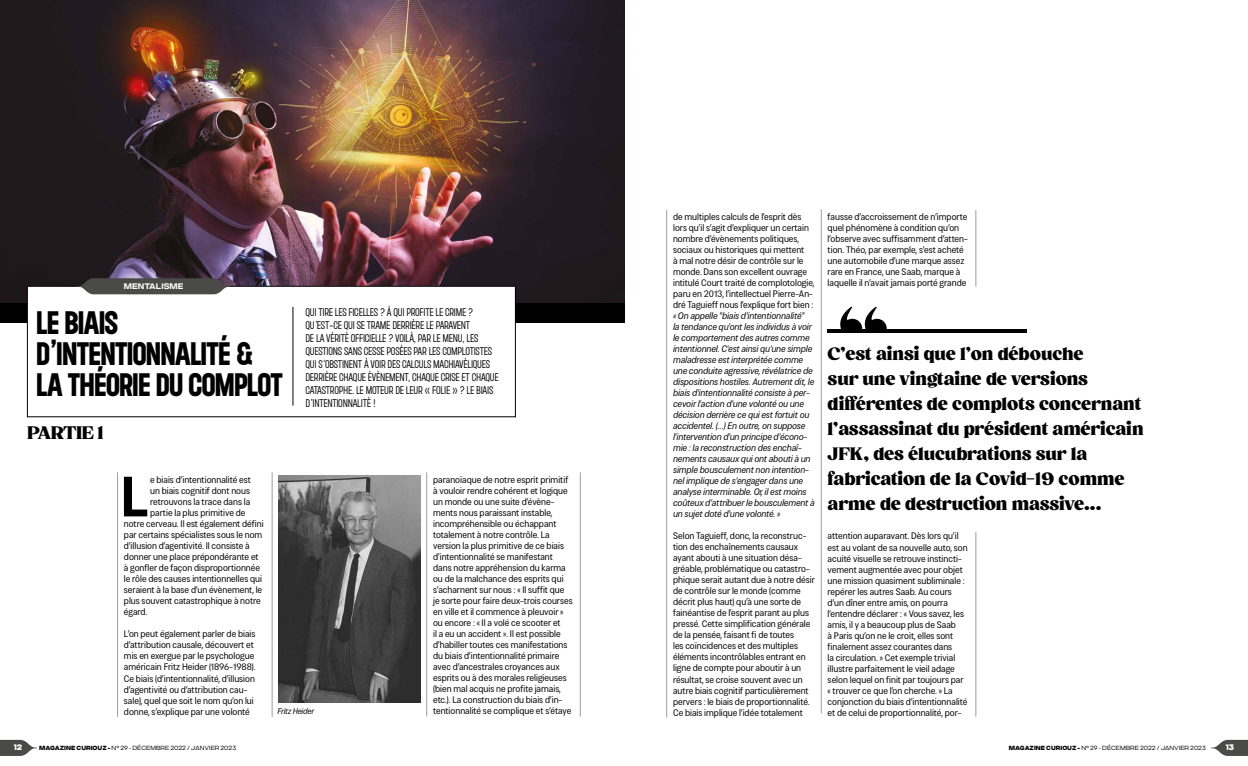
<style>
.page{position:relative;width:1248px;height:766px;background:#fff}
.page>*{position:absolute;margin:0;border:0;box-sizing:border-box;transform-origin:0 0}
.t1{font:700 53.9px "Cosima Core";color:#000}
.t2{font:700 35px/31px "Roundkey";letter-spacing:-.02em;color:#000}
.t3{font:24.2px "Briston";letter-spacing:-.02em;color:#000}
.t4{font:24px/25px "Briston";color:#000}
.t5{font:300 12px/13px "Roundkey";letter-spacing:-.02em;color:#000}
.t6{font:300 9px/11px "Cosima Core";color:#000}
.t7{font:italic 300 9px/11px "Cosima Core";color:#000}
.t8{font:700 8.1px "Criteria CF";color:#fff}
.t9{font:italic 300 8px "Cosima Core";letter-spacing:-.015em;color:#000}
.t10{font:8px "Criteria CF Super";color:#fff}
.t11{font:300 6px "Criteria CF";color:#000}
.s1{font-family:"Criteria CF Super";font-weight:400}
</style>
<div class="page">
<svg style="left:0;top:739px;width:37px;height:16px"></svg>
<hr style="left:272px;top:472px;width:1px;height:244px;background:#9d9d9c">
<hr style="left:117px;top:472px;width:1px;height:244px;background:#9d9d9c">
<hr style="left:426px;top:472px;width:1px;height:244px;background:#9d9d9c">
<hr style="left:580px;top:472px;width:1px;height:244px;background:#9d9d9c">
<svg style="left:1211px;top:739px;width:36px;height:16px"></svg>
<hr style="left:821px;top:209px;width:1px;height:504px;background:#9d9d9c">
<hr style="left:666px;top:210px;width:1px;height:507px;background:#9d9d9c">
<hr style="left:975px;top:210px;width:1px;height:76px;background:#9d9d9c">
<hr style="left:975px;top:532px;width:1px;height:184px;background:#9d9d9c">
<img style="left:0;top:0;width:624px;height:303px">
<div style="left:0;top:303px;width:624px;height:20px;background:#000"></div>
<div style="left:27px;top:286px;width:488px;height:130px;background:#fff"></div>
<div style="left:27px;top:286px;width:488px;height:131px;border:1px solid #000"></div>
<svg style="left:77px;top:278px;width:153px;height:16px;background:#525151"></svg>
<img style="left:278px;top:475px;width:142px;height:227px">
<svg style="left:840px;top:306px;width:46px;height:23px"></svg>
<hr style="left:827px;top:329px;width:199px;height:4px;background:#000">
<hr style="left:293px;top:307px;width:1px;height:98px;background:#000">
<p class="t8" style="left:124px;top:279px;width:61px">MENTALISME</p>
<h2 class="t2" style="left:36px;top:306px;width:248px">LE BIAIS<br>D’INTENTIONNALITÉ &amp;<br>LA THÉORIE DU COMPLOT</h2>
<h3 class="t3" style="left:27px;top:421px;width:78px">PARTIE 1</h3>
<p class="t5" style="left:305px;top:304px;width:195px">QUI TIRE LES FICELLES ? À QUI PROFITE LE CRIME ?<br>QU’EST-CE QUI SE TRAME DERRIÈRE LE PARAVENT<br>DE LA VÉRITÉ OFFICIELLE ? VOILÀ, PAR LE MENU, LES QUESTIONS SANS CESSE POSÉES PAR LES COMPLOTISTES QUI S’OBSTINENT À VOIR DES CALCULS MACHIAVÉLIQUES DERRIÈRE CHAQUE ÉVÈNEMENT, CHAQUE CRISE ET CHAQUE CATASTROPHE. LE MOTEUR DE LEUR « FOLIE » ? LE BIAIS D’INTENTIONNALITÉ !</p>
<h1 class="t1" style="left:120px;top:459px;width:31px">L</h1>
<p class="t6" style="left:150px;top:474px;width:102px">e biais d’intentionnalité est</p>
<p class="t6" style="left:150px;top:485px;width:101px">un biais cognitif dont nous</p>
<p class="t6" style="left:150px;top:496px;width:102px">retrouvons la trace dans la</p>
<p class="t6" style="left:150px;top:507px;width:97px">partie la plus primitive de</p>
<p class="t6" style="left:124px;top:518px;width:141px">notre cerveau. Il est également défini</p>
<p class="t6" style="left:124px;top:529px;width:140px">par certains spécialistes sous le nom</p>
<p class="t6" style="left:124px;top:540px;width:127px">d’illusion d’agentivité. Il consiste à</p>
<p class="t6" style="left:124px;top:551px;width:136px">donner une place prépondérante et</p>
<p class="t6" style="left:124px;top:562px;width:138px">à gonfler de façon disproportionnée</p>
<p class="t6" style="left:124px;top:573px;width:140px">le rôle des causes intentionnelles qui</p>
<p class="t6" style="left:124px;top:584px;width:140px">seraient à la base d’un évènement, le</p>
<p class="t6" style="left:124px;top:595px;width:138px">plus souvent catastrophique à notre</p>
<p class="t6" style="left:124px;top:606px;width:25px">égard.</p>
<p class="t6" style="left:124px;top:628px;width:133px">L’on peut également parler de biais d’attribution causale, découvert et mis en exergue par le psychologue américain Fritz Heider (1896-1988).<br>Ce biais (d’intentionnalité, d’illusion d’agentivité ou d’attribution cau&shy;sale), quel que soit le nom qu’on lui donne, s’explique par une volonté</p>
<p class="t10" style="left:14px;top:740px;width:10px">12</p>
<p class="t11" style="left:39px;top:743px;width:198px"><span class="s1">MAGAZINE CURIOUZ -</span> N° 29 - DÉCEMBRE 2022 / JANVIER 2023</p>
<p class="t9" style="left:277px;top:705px;width:38px">Fritz Heider</p>
<p class="t6" style="left:433px;top:474px;width:141px">paranoïaque de notre esprit primitif à vouloir rendre cohérent et logique un monde ou une suite d’évène&shy;ments nous paraissant instable, incompréhensible ou échappant totalement à notre contrôle. La version la plus primitive de ce biais d’intentionnalité se manifestant dans notre appréhension du karma ou de la malchance des esprits qui s’acharnent sur nous : « Il suffit que je sorte pour faire deux-trois courses en ville et il commence à pleuvoir » ou encore : « Il a volé ce scooter et<br>il a eu un accident ». Il est possible d’habiller toutes ces manifestations du biais d’intentionnalité primaire avec d’ancestrales croyances aux esprits ou à des morales religieuses (bien mal acquis ne profite jamais, etc.). La construction du biais d’in&shy;tentionnalité se complique et s’étaye</p>
<p class="t6" style="left:673px;top:211px;width:143px">de multiples calculs de l’esprit dès lors qu’il s’agit d’expliquer un certain nombre d’évènements politiques, sociaux ou historiques qui mettent<br>à mal notre désir de contrôle sur le monde. Dans son excellent ouvrage intitulé Court traité de complotologie, paru en 2013, l’intellectuel Pierre-An&shy;dré Taguieff nous l’explique fort bien :</p>
<p class="t7" style="left:673px;top:310px;width:143px">« On appelle "biais d'intentionnalité"<br>la tendance qu'ont les individus à voir le comportement des autres comme intentionnel. C'est ainsi qu'une simple maladresse est interprétée comme une conduite agressive, révélatrice de dispositions hostiles. Autrement dit, le biais d'intentionnalité consiste à per&shy;cevoir l'action d'une volonté ou une décision derrière ce qui est fortuit ou accidentel. (…) En outre, on suppose l'intervention d'un principe d'écono&shy;mie : la reconstruction des enchaî&shy;nements causaux qui ont abouti à un simple bousculement non intention&shy;nel implique de s'engager dans une analyse interminable. Or, il est moins coûteux d'attribuer le bousculement à un sujet doté d'une volonté. »</p>
<p class="t6" style="left:673px;top:530px;width:143px">Selon Taguieff, donc, la reconstruc&shy;tion des enchaînements causaux ayant abouti à une situation désa&shy;gréable, problématique ou catastro&shy;phique serait autant due à notre désir de contrôle sur le monde (comme décrit plus haut) qu’à une sorte de fainéantise de l’esprit parant au plus pressé. Cette simplification générale de la pensée, faisant fi de toutes<br>les coïncidences et des multiples éléments incontrôlables entrant en ligne de compte pour aboutir à un résultat, se croise souvent avec un autre biais cognitif particulièrement pervers : le biais de proportionnalité.<br>Ce biais implique l’idée totalement</p>
<p class="t6" style="left:827px;top:211px;width:142px">fausse d’accroissement de n’importe quel phénomène à condition qu’on l’observe avec suffisamment d’atten&shy;tion. Théo, par exemple, s’est acheté une automobile d’une marque assez rare en France, une Saab, marque à laquelle il n’avait jamais porté grande</p>
<h3 class="t4" style="left:827px;top:341px;width:317px">C’est ainsi que l’on débouche<br>sur une vingtaine de versions différentes de complots concernant l’assassinat du président américain<br>JFK, des élucubrations sur la fabrication de la Covid-19 comme arme de destruction massive...</h3>
<p class="t6" style="left:827px;top:530px;width:141px">attention auparavant. Dès lors qu’il est au volant de sa nouvelle auto, son acuité visuelle se retrouve instincti&shy;vement augmentée avec pour objet une mission quasiment subliminale : repérer les autres Saab. Au cours d’un dîner entre amis, on pourra l’entendre déclarer : « Vous savez, les amis, il y a beaucoup plus de Saab<br>à Paris qu’on ne le croit, elles sont finalement assez courantes dans<br>la circulation. » Cet exemple trivial illustre parfaitement le vieil adage selon lequel on finit par toujours par « trouver ce que l’on cherche. » La conjonction du biais d’intentionnalité et de celui de proportionnalité, por-</p>
<p class="t11" style="left:1008px;top:743px;width:198px"><span class="s1">MAGAZINE CURIOUZ -</span> N° 29 - DÉCEMBRE 2022 / JANVIER 2023</p>
<p class="t10" style="left:1225px;top:740px;width:10px">13</p>
</div>
